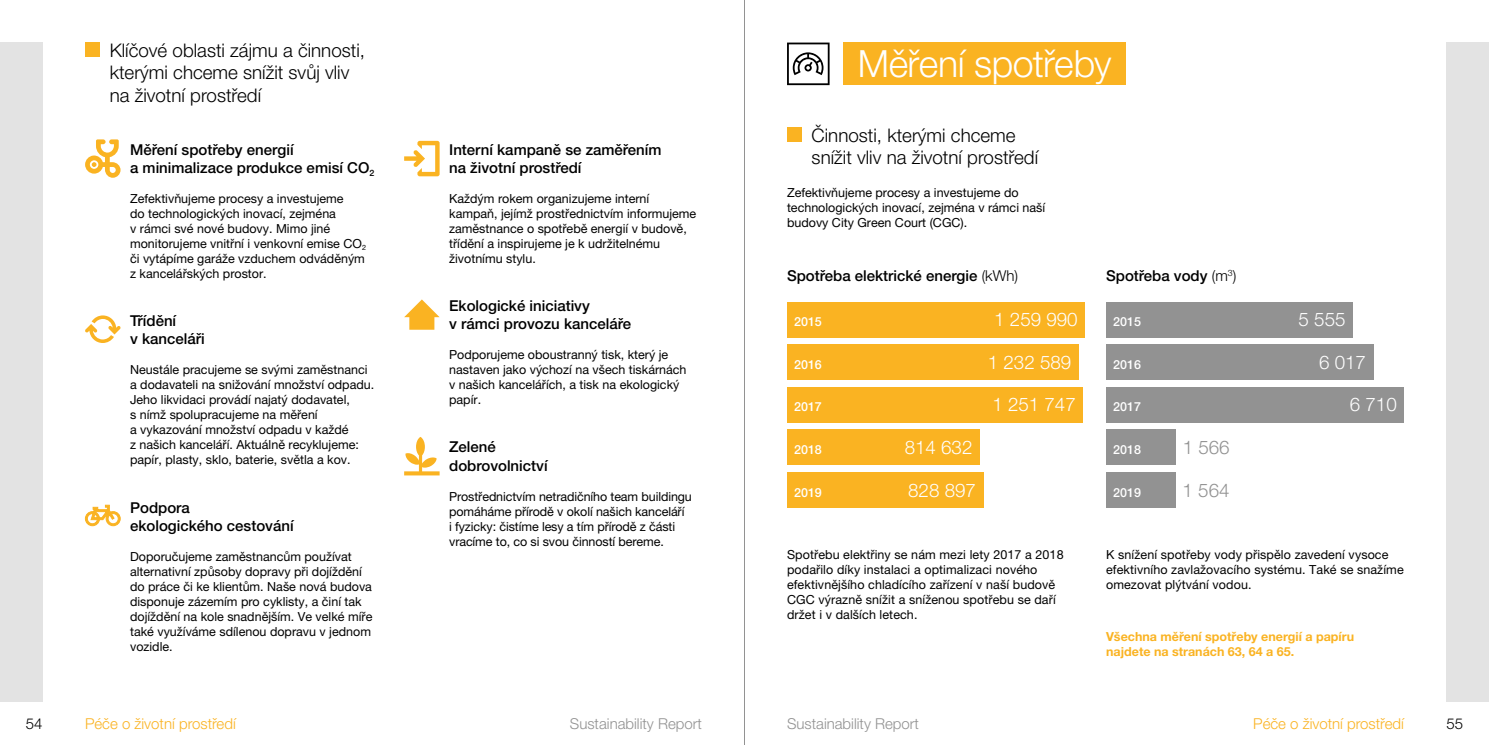
<style>
.page{position:relative;width:1489px;height:745px;background:#fff}
.page>*{position:absolute;margin:0;border:0;box-sizing:border-box;transform-origin:0 0}
.ATYP_-_Headline__Ins{font:300 37.5px "Helvetica Neue LT Pro";letter-spacing:-.015em;color:#fff}
.t1{font:300 18.75px/22.5px "Helvetica Neue LT Pro";color:#000}
.t2{font:300 18.75px "Helvetica Neue LT Pro";color:#fff}
.t3{font:300 18.75px "Helvetica Neue LT Pro";color:#929292}
.t4{font:500 15px/18px "Helvetica Neue LT Pro";color:#000}
.t5{font:300 15px "Helvetica Neue LT Pro";color:#fab322}
.t6{font:300 15px "Helvetica Neue LT Pro";color:#929292}
.t7{font:300 15px "Helvetica Neue LT Pro";color:#000}
.t8{font:12.5px/15px "Helvetica Neue LT Pro";color:#000}
.t9{font:700 12.5px/15px "Helvetica Neue LT Pro";color:#fab322}
.t10{font:500 12.5px "Helvetica Neue LT Pro";color:#fff}
.s1{font-weight:300}
</style>
<div class="page">
<div style="left:0;top:43px;width:43px;height:659px;background:#e3e3e3"></div>
<div style="left:1446px;top:43px;width:42px;height:659px;background:#e3e3e3"></div>
<div style="left:85px;top:43px;width:14px;height:14px;background:#fab322"></div>
<svg style="left:404px;top:437px;width:35px;height:38px"></svg>
<svg style="left:404px;top:299px;width:35px;height:30px"></svg>
<svg style="left:404px;top:141px;width:35px;height:35px"></svg>
<svg style="left:85px;top:504px;width:36px;height:22px"></svg>
<svg style="left:85px;top:139px;width:36px;height:39px"></svg>
<svg style="left:85px;top:315px;width:36px;height:28px"></svg>
<div style="left:843px;top:43px;width:282px;height:42px;background:#fab322"></div>
<svg style="left:787px;top:43px;width:42px;height:42px"></svg>
<div style="left:787px;top:128px;width:14px;height:14px;background:#fab322"></div>
<div style="left:787px;top:344px;width:291px;height:35px;background:#fab322"></div>
<div style="left:1106px;top:344px;width:266px;height:35px;background:#929292"></div>
<div style="left:787px;top:301px;width:297px;height:36px;background:#fab322"></div>
<div style="left:1106px;top:301px;width:246px;height:36px;background:#929292"></div>
<div style="left:787px;top:386px;width:295px;height:36px;background:#fab322"></div>
<div style="left:1106px;top:386px;width:297px;height:36px;background:#929292"></div>
<div style="left:787px;top:429px;width:192px;height:35px;background:#fab322"></div>
<div style="left:787px;top:472px;width:196px;height:35px;background:#fab322"></div>
<div style="left:1106px;top:429px;width:69px;height:35px;background:#929292"></div>
<div style="left:1106px;top:472px;width:69px;height:35px;background:#929292"></div>
<hr style="left:744px;top:0;width:1px;height:744px;background:#929292">
<p class="t1" style="left:110px;top:38px;width:257px">Klíčové oblasti zájmu a činnosti, kterými chceme snížit svůj vliv na životní prostředí</p>
<p class="t4" style="left:130px;top:140px;width:246px">Měření spotřeby energií<br>a minimalizace produkce emisí CO<sub>2</sub></p>
<p class="t8" style="left:130px;top:191px;width:237px">Zefektivňujeme procesy a investujeme<br>do technologických inovací, zejména<br>v rámci své nové budovy. Mimo jiné monitorujeme vnitřní i venkovní emise CO<sub>2 </sub>či vytápíme garáže vzduchem odváděným z kancelářských prostor.</p>
<p class="t4" style="left:130px;top:311px;width:76px">Třídění<br>v kanceláři</p>
<p class="t8" style="left:130px;top:362px;width:246px">Neustále pracujeme se svými zaměstnanci a dodavateli na snižování množství odpadu.<br>Jeho likvidaci provádí najatý dodavatel,<br>s nímž spolupracujeme na měření<br>a vykazování množství odpadu v každé<br>z našich kanceláří. Aktuálně recyklujeme: papír, plasty, sklo, baterie, světla a kov.</p>
<p class="t4" style="left:130px;top:497px;width:165px">Podpora<br>ekologického cestování</p>
<p class="t8" style="left:130px;top:548px;width:244px">Doporučujeme zaměstnancům používat alternativní způsoby dopravy při dojíždění do práce či ke klientům. Naše nová budova disponuje zázemím pro cyklisty, a činí tak dojíždění na kole snadnějším. Ve velké míře také využíváme sdílenou dopravu v jednom vozidle.</p>
<p class="t4" style="left:449px;top:140px;width:214px">Interní kampaně se zaměřením na životní prostředí</p>
<p class="t8" style="left:449px;top:191px;width:249px">Každým rokem organizujeme interní kampaň, jejímž prostřednictvím informujeme zaměstnance o spotřebě energií v budově, třídění a inspirujeme je k udržitelnému životnímu stylu.</p>
<p class="t4" style="left:449px;top:296px;width:183px">Ekologické iniciativy<br>v rámci provozu kanceláře</p>
<p class="t8" style="left:449px;top:347px;width:239px">Podporujeme oboustranný tisk, který je nastaven jako výchozí na všech tiskárnách v našich kancelářích, a tisk na ekologický papír.</p>
<p class="t4" style="left:449px;top:437px;width:100px">Zelené dobrovolnictví</p>
<p class="t8" style="left:449px;top:488px;width:244px">Prostřednictvím netradičního team buildingu pomáháme přírodě v okolí našich kanceláří<br>i fyzicky: čistíme lesy a tím přírodě z části vracíme to, co si svou činností bereme.</p>
<p class="ATYP_-_Headline__Ins" style="left:857px;top:41px;width:255px">Měření spotřeby</p>
<p class="t1" style="left:811px;top:123px;width:228px">Činnosti, kterými chceme snížit vliv na životní prostředí</p>
<p class="t8" style="left:787px;top:185px;width:260px">Zefektivňujeme procesy a investujeme do technologických inovací, zejména v rámci naší budovy City Green Court (CGC).</p>
<p class="t4" style="left:787px;top:266px;width:232px">Spotřeba elektrické energie <span class="s1">(kWh)</span></p>
<p class="t4" style="left:1106px;top:266px;width:132px">Spotřeba vody <span class="s1">(m</span><sup>3</sup><span class="s1">)</span></p>
<p class="t10" style="left:794px;top:314px;width:29px">2015</p>
<p class="t2" style="left:994px;top:308px;width:85px">1 259 990</p>
<p class="t10" style="left:1113px;top:314px;width:29px">2015</p>
<p class="t2" style="left:1298px;top:308px;width:48px">5 555</p>
<p class="t10" style="left:794px;top:356px;width:29px">2016</p>
<p class="t2" style="left:987px;top:350px;width:85px">1 232 589</p>
<p class="t10" style="left:1113px;top:356px;width:29px">2016</p>
<p class="t2" style="left:1318px;top:350px;width:48px">6 017</p>
<p class="t10" style="left:794px;top:399px;width:29px">2017</p>
<p class="t2" style="left:992px;top:393px;width:85px">1 251 747</p>
<p class="t10" style="left:1113px;top:399px;width:29px">2017</p>
<p class="t2" style="left:1349px;top:393px;width:48px">6 710</p>
<p class="t10" style="left:794px;top:442px;width:29px">2018</p>
<p class="t2" style="left:904px;top:435px;width:69px">814 632</p>
<p class="t10" style="left:794px;top:484px;width:29px">2019</p>
<p class="t2" style="left:908px;top:478px;width:69px">828 897</p>
<p class="t3" style="left:1182px;top:435px;width:48px">1 566</p>
<p class="t3" style="left:1182px;top:478px;width:48px">1 564</p>
<p class="t10" style="left:1113px;top:442px;width:29px">2018</p>
<p class="t10" style="left:1113px;top:484px;width:29px">2019</p>
<p class="t8" style="left:787px;top:546px;width:278px">Spotřebu elektřiny se nám mezi lety 2017 a 2018 podařilo díky instalaci a optimalizaci nového efektivnějšího chladícího zařízení v naší budově CGC výrazně snížit a sníženou spotřebu se daří držet i v dalších letech.</p>
<p class="t8" style="left:1106px;top:546px;width:299px">K snížení spotřeby vody přispělo zavedení vysoce efektivního zavlažovacího systému. Také se snažíme omezovat plýtvání vodou.</p>
<p class="t9" style="left:1106px;top:628px;width:249px">Všechna měření spotřeby energií a papíru najdete na stranách 63, 64 a 65.</p>
<p class="t5" style="left:85px;top:714px;width:152px">Péče o životní prostředí</p>
<p class="t5" style="left:1253px;top:714px;width:152px">Péče o životní prostředí</p>
<p class="t7" style="left:26px;top:714px;width:18px">54</p>
<p class="t6" style="left:570px;top:714px;width:133px">Sustainability Report</p>
<p class="t6" style="left:787px;top:714px;width:133px">Sustainability Report</p>
<p class="t7" style="left:1446px;top:714px;width:18px">55</p>
</div>
